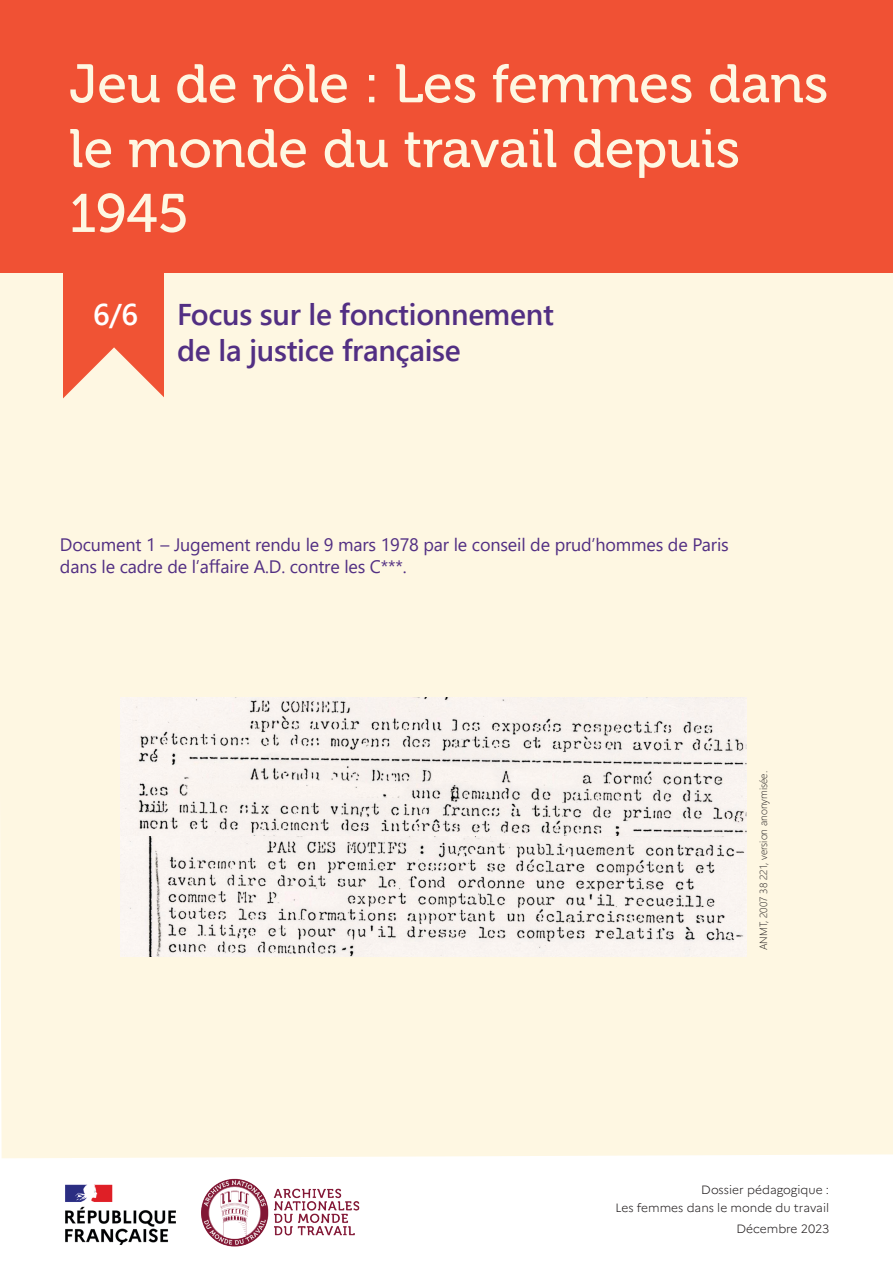
<style>
.page{position:relative;width:893px;height:1263px;background:#fff}
.page>*{position:absolute;margin:0;border:0;box-sizing:border-box;transform-origin:0 0}
.t1{font:54px/64.8px "Museo 500";color:#fef7e2}
.t2{font:700 30px "Yu Gothic UI";letter-spacing:-.01em;color:#522f83}
.t3{font:700 30px "Yu Gothic UI";color:#fff}
.t4{font:18px "Yu Gothic UI";letter-spacing:-.01em;color:#522f83}
.t5{font:300 12px/18px "Marianne";color:#231f20;text-align:right}
.t6{font:300 10.5px "Yu Gothic UI";color:#231f20}
</style>
<div class="page">
<div style="left:0;top:272px;width:893px;height:886px;background:#fef7e2"></div>
<div style="left:0;top:0;width:893px;height:272px;background:#f05134"></div>
<div style="left:64px;top:270px;width:100px;height:129px;background:#f05334"></div>
<svg style="left:60px;top:347px;width:108px;height:108px"></svg>
<img style="left:65px;top:1178px;width:295px;height:69px">
<img style="left:121px;top:697px;width:626px;height:259px">
<h1 class="t1" style="left:69px;top:52px;width:761px">Jeu de rôle : Les femmes dans le monde du travail depuis<br>1945</h1>
<p class="t3" style="left:93px;top:297px;width:47px">6/6</p>
<p class="t2" style="left:177px;top:297px;width:378px">Focus sur le fonctionnement</p>
<p class="t2" style="left:177px;top:333px;width:285px">de la justice française</p>
<p class="t4" style="left:60px;top:528px;width:670px">Document 1 – Jugement rendu le 9 mars 1978 par le conseil de prud’hommes de Paris</p>
<p class="t4" style="left:60px;top:550px;width:348px">dans le cadre de l’affaire A.D. contre les C***.</p>
<p class="t6" style="left:753px;top:950px;width:181px;rotate:-90deg">ANMT, 2007 38 221, version anonymisée.</p>
<p class="t5" style="left:615px;top:1179px;width:215px">Dossier pédagogique :<br>Les femmes dans le monde du travail</p>
<p class="t5" style="left:736px;top:1219px;width:94px">Décembre 2023</p>
</div>
